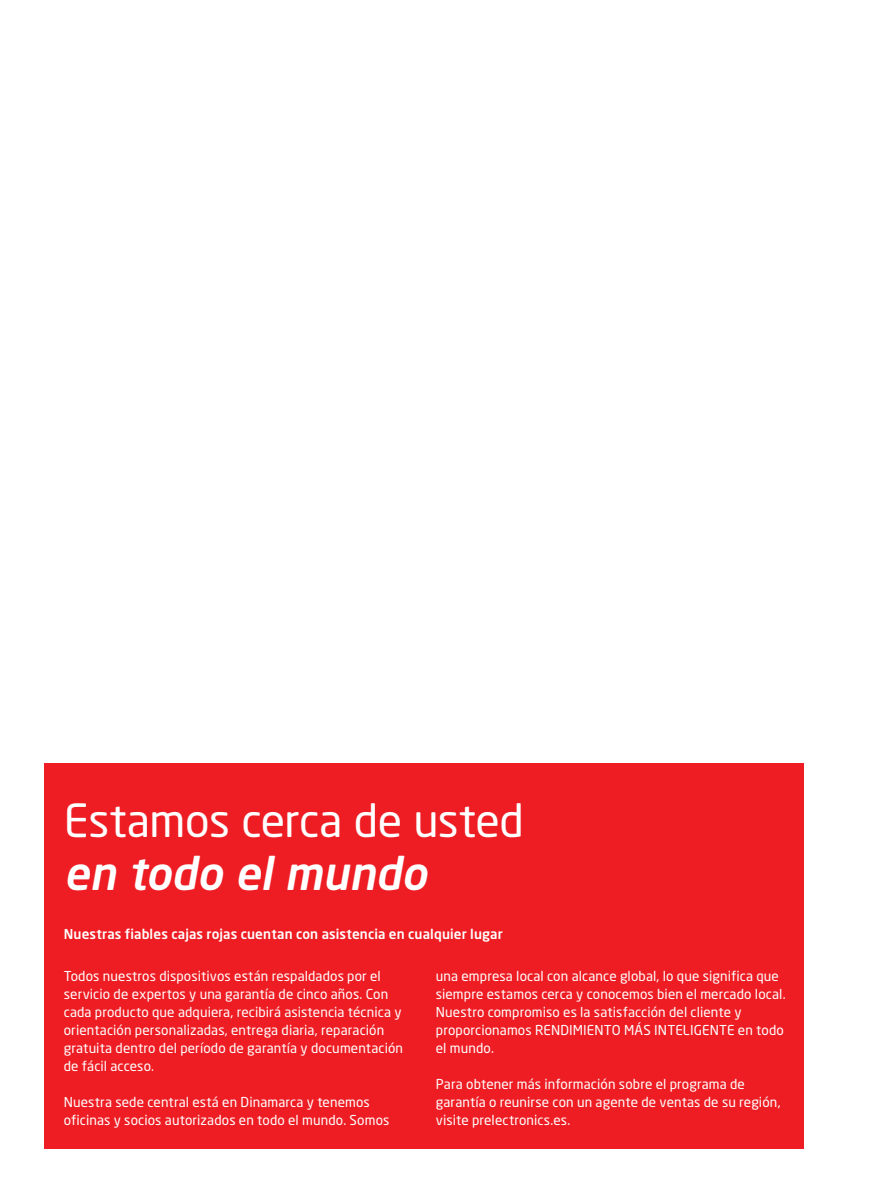
<style>
.page{position:relative;width:893px;height:1191px;background:#fff}
.page>*{position:absolute;margin:0;border:0;box-sizing:border-box;transform-origin:0 0}
.t1{font:45px "Neo Sans Pro";letter-spacing:-.01em;color:#fff}
.t2{font:italic 500 45px "Neo Sans Pro";letter-spacing:-.005em;color:#fff}
.t3{font:13.5px/18px "Neo Sans Pro";letter-spacing:.01em;color:#fff}
.t4{font:500 13.5px "Neo Sans Pro";letter-spacing:.01em;color:#fff}
</style>
<div class="page">
<div style="left:45px;top:762px;width:759px;height:386px;background:#ee1d23"></div>
<h1 class="t1" style="left:64px;top:793px;width:462px">Estamos cerca de usted</h1>
<h1 class="t2" style="left:64px;top:845px;width:365px">en todo el mundo</h1>
<p class="t4" style="left:64px;top:925px;width:440px">Nuestras fiables cajas rojas cuentan con asistencia en cualquier lugar</p>
<p class="t3" style="left:64px;top:967px;width:341px">Todos nuestros dispositivos están respaldados por el servicio de expertos y una garantía de cinco años. Con cada producto que adquiera, recibirá asistencia técnica y orientación personalizadas, entrega diaria, reparación gratuita dentro del período de garantía y documentación de fácil acceso.</p>
<p class="t3" style="left:64px;top:1093px;width:327px">Nuestra sede central está en Dinamarca y tenemos oficinas y socios autorizados en todo el mundo. Somos</p>
<p class="t3" style="left:436px;top:967px;width:351px">una empresa local con alcance global, lo que significa que siempre estamos cerca y conocemos bien el mercado local.<br>Nuestro compromiso es la satisfacción del cliente y proporcionamos RENDIMIENTO MÁS INTELIGENTE en todo el mundo.</p>
<p class="t3" style="left:436px;top:1075px;width:346px">Para obtener más información sobre el programa de garantía o reunirse con un agente de ventas de su región, visite prelectronics.es.</p>
</div>
